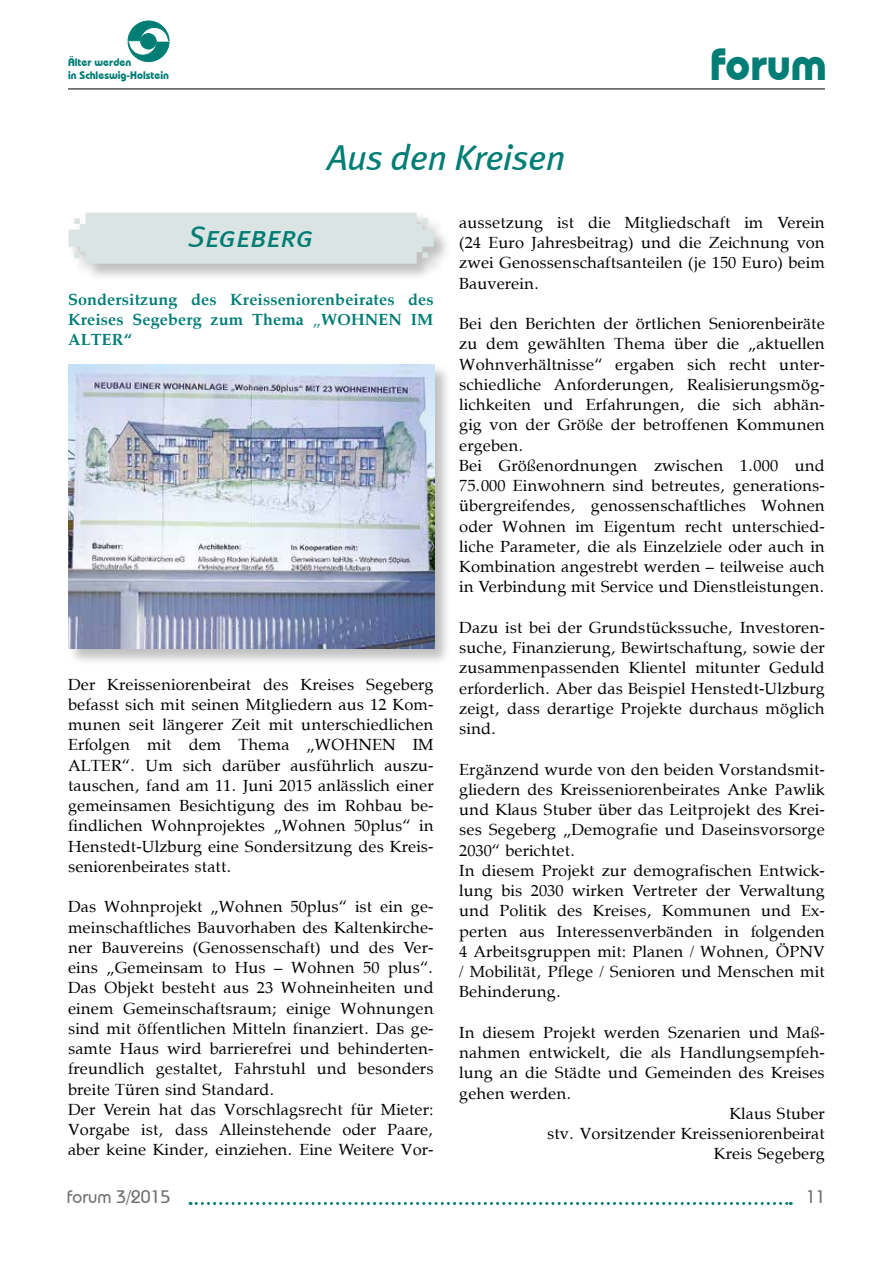
<style>
.page{position:relative;width:893px;height:1263px;background:#fff}
.page>*{position:absolute;margin:0;border:0;box-sizing:border-box;transform-origin:0 0}
.t1{font:700 45px "Bauhaus IT Cby BT";color:#007d75}
.t2{font:italic 36px "Meta Book LF";letter-spacing:-.015em;color:#007d75}
.t3{font:30px "Meta Book Italic Caps";letter-spacing:-.005em;color:#007d75}
.t4{font:500 18px "Bauhaus IT Cby BT";color:#706f6f}
.t5{font:16.5px/20.2px "Palisade";color:#000;text-align:justify}
.t6{font:700 16.5px/20.2px "Palisade";color:#007d75;text-align:justify}
.t7{font:700 10.8px/13px "Bauhaus IT Cby BT";color:#007d75}
</style>
<div class="page">
<svg style="left:127px;top:20px;width:43px;height:42px"></svg>
<div style="left:141px;top:34px;width:15px;height:15px;background:#007d75;border-radius:50%"></div>
<div style="left:140px;top:33px;width:17px;height:16px;border:1px solid #007d75;border-radius:50%"></div>
<hr style="left:68px;top:89px;width:757px;height:1px;background:#000">
<svg style="left:190px;top:1202px;width:601px;height:3px"></svg>
<div style="left:68px;top:212px;width:383px;height:69px;background:#000;opacity:.25"></div>
<div style="left:69px;top:213px;width:365px;height:51px;background:#dae4e2"></div>
<div style="left:68px;top:364px;width:384px;height:302px;background:#000;opacity:.25"></div>
<img style="left:69px;top:364px;width:365px;height:284px">
<p class="t7" style="left:68px;top:56px;width:102px">Älter werden<br>in Schleswig-Holstein</p>
<h1 class="t1" style="left:710px;top:36px;width:119px">forum</h1>
<h2 class="t2" style="left:327px;top:137px;width:239px">Aus den Kreisen</h2>
<h3 class="t3" style="left:188px;top:219px;width:127px">Segeberg</h3>
<p class="t6" style="left:68px;top:289px;width:367px">Sondersitzung des Kreisseniorenbeirates des Kreises Segeberg zum Thema „WOHNEN IM ALTER“</p>
<p class="t5" style="left:68px;top:674px;width:367px">Der Kreisseniorenbeirat des Kreises Segeberg befasst sich mit seinen Mitgliedern aus 12 Kom&shy;munen seit längerer Zeit mit unterschiedlichen Erfolgen mit dem Thema „WOHNEN IM ALTER“. Um sich darüber ausführlich auszu&shy;tauschen, fand am 11. Juni 2015 anlässlich einer gemeinsamen Besichtigung des im Rohbau be&shy;findlichen Wohnprojektes „Wohnen 50plus“ in Henstedt-Ulzburg eine Sondersitzung des Kreis&shy;seniorenbeirates statt.</p>
<p class="t5" style="left:68px;top:897px;width:367px;text-align:left">Das Wohnprojekt „Wohnen 50plus“ ist ein ge&shy;meinschaftliches Bauvorhaben des Kaltenkirche&shy;ner Bauvereins (Genossenschaft) und des Ver&shy;eins „Gemeinsam to Hus – Wohnen 50 plus“.<br>Das Objekt besteht aus 23 Wohneinheiten und einem Gemeinschaftsraum; einige Wohnungen sind mit öffentlichen Mitteln finanziert. Das ge&shy;samte Haus wird barrierefrei und behinderten&shy;freundlich gestaltet, Fahrstuhl und besonders breite Türen sind Standard.<br>Der Verein hat das Vorschlagsrecht für Mieter:<br>Vorgabe ist, dass Alleinstehende oder Paare, aber keine Kinder, einziehen. Eine Weitere Vor-</p>
<p class="t5" style="left:459px;top:212px;width:367px">aussetzung ist die Mitgliedschaft im Verein (24 Euro Jahresbeitrag) und die Zeichnung von zwei Genossenschaftsanteilen (je 150 Euro) beim Bauverein.</p>
<p class="t5" style="left:459px;top:314px;width:367px;text-align:left">Bei den Berichten der örtlichen Seniorenbeiräte zu dem gewählten Thema über die „aktuellen Wohnverhältnisse“ ergaben sich recht unter&shy;schiedliche Anforderungen, Realisierungsmög&shy;lichkeiten und Erfahrungen, die sich abhän&shy;gig von der Größe der betroffenen Kommunen ergeben.<br>Bei Größenordnungen zwischen 1.000 und 75.000 Einwohnern sind betreutes, generations&shy;übergreifendes, genossenschaftliches Wohnen oder Wohnen im Eigentum recht unterschied&shy;liche Parameter, die als Einzelziele oder auch in Kombination angestrebt werden – teilweise auch in Verbindung mit Service und Dienstleistungen.</p>
<p class="t5" style="left:459px;top:617px;width:367px">Dazu ist bei der Grundstückssuche, Investoren&shy;suche, Finanzierung, Bewirtschaftung, sowie der zusammenpassenden Klientel mitunter Geduld erforderlich. Aber das Beispiel Henstedt-Ulzburg zeigt, dass derartige Projekte durchaus möglich sind.</p>
<p class="t5" style="left:459px;top:759px;width:367px;text-align:left">Ergänzend wurde von den beiden Vorstandsmit&shy;gliedern des Kreisseniorenbeirates Anke Pawlik und Klaus Stuber über das Leitprojekt des Krei&shy;ses Segeberg „Demografie und Daseinsvorsorge 2030“ berichtet.<br>In diesem Projekt zur demografischen Entwick&shy;lung bis 2030 wirken Vertreter der Verwaltung und Politik des Kreises, Kommunen und Ex&shy;perten aus Interessenverbänden in folgenden 4 Arbeitsgruppen mit: Planen / Wohnen, ÖPNV / Mobilität, Pflege / Senioren und Menschen mit Behinderung.</p>
<p class="t5" style="left:459px;top:1022px;width:367px">In diesem Projekt werden Szenarien und Maß-</p>
<p class="t5" style="left:459px;top:1043px;width:367px">nahmen entwickelt, die als Handlungsempfeh-</p>
<p class="t5" style="left:459px;top:1063px;width:367px">lung an die Städte und Gemeinden des Kreises</p>
<p class="t5" style="left:459px;top:1083px;width:114px">gehen werden.</p>
<p class="t5" style="left:729px;top:1103px;width:97px">Klaus Stuber</p>
<p class="t5" style="left:547px;top:1123px;width:279px">stv. Vorsitzender Kreisseniorenbeirat</p>
<p class="t5" style="left:714px;top:1144px;width:112px">Kreis Segeberg</p>
<p class="t4" style="left:67px;top:1186px;width:105px">forum 3/2015</p>
<p class="t4" style="left:806px;top:1186px;width:21px">11</p>
</div>
